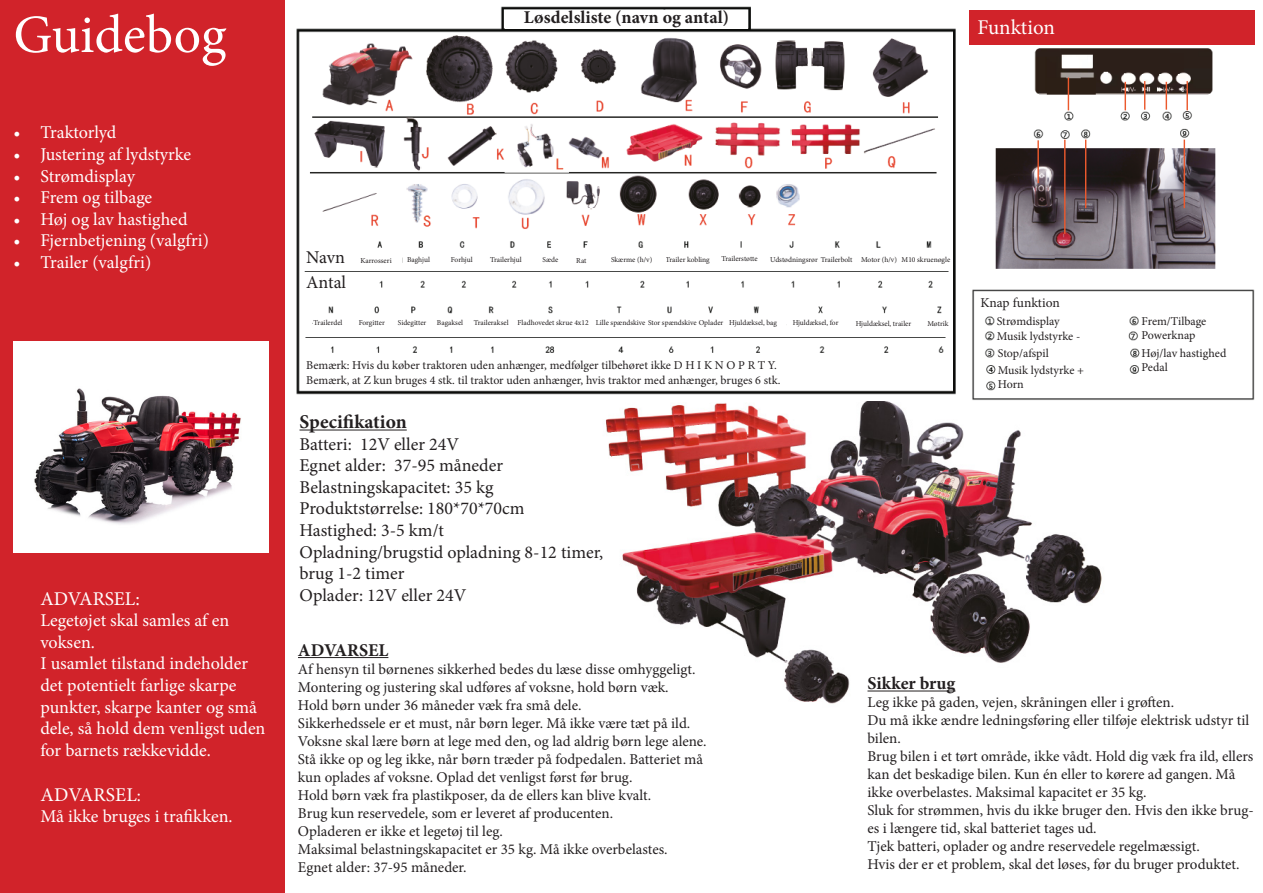
<style>
.page{position:relative;width:1263px;height:893px;background:#fff}
.page>*{position:absolute;margin:0;border:0;box-sizing:border-box;transform-origin:0 0}
.t1{font:54px "Minion Pro";color:#fff}
.t2{font:21px "Minion Pro";color:#fff}
.t3{font:19.5px "Minion Pro";color:#fff}
.t4{font:700 19.5px "Minion Pro";color:#231f20}
.t5{font:18px/21.6px "Minion Pro";color:#fff}
.t6{font:18px/21.6px "Minion Pro";color:#231f20}
.t7{font:700 18px "Minion Pro";color:#231f20}
.t8{font:15px/18px "Minion Pro";color:#231f20}
.t9{font:13.5px "Minion Pro";color:#231f20}
.t10{font:12px/14.4px "Minion Pro";letter-spacing:-.005em;color:#231f20}
.t11{font:7.5px "Minion Pro";color:#231f20}
.s1{font-size:18px}
</style>
<div class="page">
<div style="left:1px;top:0;width:284px;height:893px;background:#d1232a"></div>
<img style="left:605px;top:401px;width:497px;height:303px">
<hr style="left:299px;top:429px;width:108px;height:1px;background:#231f20">
<img style="left:296px;top:6px;width:660px;height:389px">
<img style="left:961px;top:37px;width:294px;height:371px">
<div style="left:13px;top:342px;width:256px;height:211px;background:#fff"></div>
<img style="left:34px;top:388px;width:207px;height:136px">
<div style="left:505px;top:10px;width:243px;height:19px;background:#fff"></div>
<div style="left:306px;top:250px;width:54px;height:14px;background:#fff"></div>
<div style="left:306px;top:275px;width:54px;height:14px;background:#fff"></div>
<div style="left:306px;top:361px;width:637px;height:27px;background:#fff"></div>
<div style="left:361px;top:257px;width:39px;height:11px;background:#fff"></div>
<div style="left:403px;top:255px;width:36px;height:12px;background:#fff"></div>
<div style="left:770px;top:256px;width:51px;height:10px;background:#fff"></div>
<div style="left:665px;top:256px;width:54px;height:12px;background:#fff"></div>
<div style="left:314px;top:320px;width:39px;height:11px;background:#fff"></div>
<div style="left:359px;top:320px;width:39px;height:11px;background:#fff"></div>
<div style="left:398px;top:320px;width:39px;height:11px;background:#fff"></div>
<div style="left:437px;top:320px;width:39px;height:11px;background:#fff"></div>
<div style="left:596px;top:320px;width:52px;height:11px;background:#fff"></div>
<div style="left:648px;top:320px;width:49px;height:9px;background:#fff"></div>
<div style="left:697px;top:320px;width:29px;height:10px;background:#fff"></div>
<div style="left:927px;top:321px;width:23px;height:10px;background:#fff"></div>
<div style="left:729px;top:320px;width:56px;height:9px;background:#fff"></div>
<div style="left:793px;top:320px;width:63px;height:10px;background:#fff"></div>
<div style="left:856px;top:320px;width:63px;height:10px;background:#fff"></div>
<div style="left:474px;top:320px;width:40px;height:11px;background:#fff"></div>
<div style="left:517px;top:320px;width:73px;height:12px;background:#fff"></div>
<div style="left:611px;top:256px;width:54px;height:11px;background:#fff"></div>
<div style="left:442px;top:256px;width:46px;height:11px;background:#fff"></div>
<div style="left:541px;top:256px;width:27px;height:11px;background:#fff"></div>
<div style="left:821px;top:256px;width:43px;height:11px;background:#fff"></div>
<div style="left:861px;top:256px;width:43px;height:11px;background:#fff"></div>
<div style="left:902px;top:256px;width:51px;height:11px;background:#fff"></div>
<div style="left:718px;top:256px;width:49px;height:10px;background:#fff"></div>
<div style="left:568px;top:256px;width:43px;height:11px;background:#fff"></div>
<div style="left:490px;top:257px;width:46px;height:10px;background:#fff"></div>
<div style="left:981px;top:297px;width:140px;height:13px;background:#fff"></div>
<div style="left:997px;top:316px;width:98px;height:13px;background:#fff"></div>
<div style="left:997px;top:328px;width:127px;height:15px;background:#fff"></div>
<div style="left:998px;top:345px;width:122px;height:44px;background:#fff"></div>
<div style="left:1141px;top:316px;width:105px;height:72px;background:#fff"></div>
<div style="left:969px;top:10px;width:285px;height:35px;background:#d1232a"></div>
<hr style="left:298px;top:657px;width:90px;height:1px;background:#231f20">
<hr style="left:867px;top:690px;width:88px;height:1px;background:#231f20">
<p class="t1" style="left:13px;top:-1px;width:214px">Guidebog</p>
<p class="t5" style="left:13px;top:122px;width:104px">• Traktorlyd</p>
<p class="t5" style="left:13px;top:144px;width:179px">• Justering af lydstyrke</p>
<p class="t5" style="left:13px;top:165px;width:123px">• Strømdisplay</p>
<p class="t5" style="left:13px;top:187px;width:140px">• Frem og tilbage</p>
<p class="t5" style="left:13px;top:208px;width:176px">• Høj og lav hastighed</p>
<p class="t5" style="left:13px;top:230px;width:197px">• Fjernbetjening (valgfri)</p>
<p class="t5" style="left:13px;top:252px;width:139px">• Trailer (valgfri)</p>
<p class="t3" style="left:40px;top:585px;width:101px">ADVARSEL:</p>
<p class="t5" style="left:40px;top:610px;width:227px">Legetøjet skal samles af en voksen.<br>I usamlet tilstand indeholder det potentielt farlige skarpe punkter, skarpe kanter og små dele, så hold dem venligst uden for barnets rækkevidde.</p>
<p class="t3" style="left:41px;top:782px;width:102px">ADVARSEL<span class="s1">:</span></p>
<p class="t5" style="left:40px;top:806px;width:194px">Må ikke bruges i trafikken.</p>
<p class="t7" style="left:524px;top:5px;width:207px">Løsdelsliste (navn og antal)</p>
<p class="t2" style="left:977px;top:13px;width:79px">Funktion</p>
<p class="t6" style="left:306px;top:247px;width:40px">Navn</p>
<p class="t6" style="left:306px;top:271px;width:42px">Antal</p>
<p class="t11" style="left:451px;top:254px;width:23px">Forhjul</p>
<p class="t11" style="left:490px;top:255px;width:33px">Trailerhjul</p>
<p class="t11" style="left:543px;top:254px;width:17px">Sæde</p>
<p class="t11" style="left:576px;top:255px;width:12px">Rat</p>
<p class="t11" style="left:611px;top:254px;width:43px">Skærme (h/v)</p>
<p class="t11" style="left:721px;top:254px;width:38px">Trailerstøtte</p>
<p class="t11" style="left:861px;top:254px;width:37px">Motor (h/v)</p>
<p class="t11" style="left:902px;top:254px;width:50px">M10 skruenøgle</p>
<p class="t11" style="left:361px;top:255px;width:33px">Karrosseri</p>
<p class="t11" style="left:407px;top:255px;width:24px">Baghjul</p>
<p class="t11" style="left:665px;top:254px;width:46px">Trailer kobling</p>
<p class="t11" style="left:770px;top:254px;width:84px">Udstødningsrør Trailerbolt</p>
<p class="t11" style="left:314px;top:318px;width:30px">Trailerdel</p>
<p class="t11" style="left:359px;top:318px;width:28px">Forgitter</p>
<p class="t11" style="left:398px;top:318px;width:30px">Sidegitter</p>
<p class="t11" style="left:437px;top:318px;width:28px">Bagaksel</p>
<p class="t11" style="left:474px;top:318px;width:36px">Traileraksel</p>
<p class="t11" style="left:517px;top:318px;width:73px">Fladhovedet skrue 4x12</p>
<p class="t11" style="left:596px;top:318px;width:129px">Lille spændskive Stor spændskive Oplader</p>
<p class="t11" style="left:729px;top:318px;width:49px">Hjuldæksel, bag</p>
<p class="t11" style="left:793px;top:318px;width:47px">Hjuldæksel, for</p>
<p class="t11" style="left:856px;top:318px;width:57px">Hjuldæksel, trailer</p>
<p class="t11" style="left:927px;top:319px;width:23px">Møtrik</p>
<p class="t10" style="left:306px;top:358px;width:476px">Bemærk: Hvis du køber traktoren uden anhænger, medfølger tilbehøret ikke D H I K N O P R T Y.<br>Bemærk, at Z kun bruges 4 stk. til traktor uden anhænger, hvis traktor med anhænger, bruges 6 stk.</p>
<p class="t4" style="left:299px;top:408px;width:109px">Specifikation</p>
<p class="t6" style="left:299px;top:433px;width:305px">Batteri: 12V eller 24V<br>Egnet alder: 37-95 måneder<br>Belastningskapacitet: 35 kg<br>Produktstørrelse: 180*70*70cm<br>Hastighed: 3-5 km/t<br>Opladning/brugstid opladning 8-12 timer, brug 1-2 timer<br>Oplader: 12V eller 24V</p>
<p class="t9" style="left:981px;top:293px;width:81px">Knap funktion</p>
<p class="t10" style="left:997px;top:314px;width:65px">Strømdisplay</p>
<p class="t10" style="left:997px;top:329px;width:85px">Musik lydstyrke -</p>
<p class="t10" style="left:998px;top:346px;width:52px">Stop/afspil</p>
<p class="t10" style="left:998px;top:363px;width:88px">Musik lydstyrke +<br>Horn</p>
<p class="t10" style="left:1141px;top:314px;width:66px">Frem/Tilbage<br>Powerknap</p>
<p class="t10" style="left:1141px;top:346px;width:86px">Høj/lav hastighed<br>Pedal</p>
<p class="t7" style="left:298px;top:637px;width:92px">ADVARSEL</p>
<p class="t8" style="left:298px;top:660px;width:399px">Af hensyn til børnenes sikkerhed bedes du læse disse omhyggeligt.<br>Montering og justering skal udføres af voksne, hold børn væk.</p>
<p class="t8" style="left:298px;top:696px;width:285px">Hold børn under 36 måneder væk fra små dele.</p>
<p class="t8" style="left:298px;top:714px;width:394px">Sikkerhedssele er et must, når børn leger. Må ikke være tæt på ild.</p>
<p class="t8" style="left:298px;top:732px;width:410px">Voksne skal lære børn at lege med den, og lad aldrig børn lege alene.<br>Stå ikke op og leg ikke, når børn træder på fodpedalen. Batteriet må kun oplades af voksne. Oplad det venligst først før brug.</p>
<p class="t8" style="left:298px;top:786px;width:355px">Hold børn væk fra plastikposer, da de ellers kan blive kvalt.</p>
<p class="t8" style="left:298px;top:804px;width:317px">Brug kun reservedele, som er leveret af producenten.</p>
<p class="t8" style="left:298px;top:822px;width:206px">Opladeren er ikke et legetøj til leg.</p>
<p class="t8" style="left:298px;top:840px;width:371px">Maksimal belastningskapacitet er 35 kg. Må ikke overbelastes.</p>
<p class="t8" style="left:298px;top:858px;width:170px">Egnet alder: 37-95 måneder.</p>
<p class="t7" style="left:867px;top:671px;width:89px">Sikker brug</p>
<p class="t8" style="left:867px;top:693px;width:388px">Leg ikke på gaden, vejen, skråningen eller i grøften.<br>Du må ikke ændre ledningsføring eller tilføje elektrisk udstyr til bilen.<br>Brug bilen i et tørt område, ikke vådt. Hold dig væk fra ild, ellers kan det beskadige bilen. Kun én eller to kørere ad gangen. Må ikke overbelastes. Maksimal kapacitet er 35 kg.<br>Sluk for strømmen, hvis du ikke bruger den. Hvis den ikke brug&shy;es i længere tid, skal batteriet tages ud.<br>Tjek batteri, oplader og andre reservedele regelmæssigt.<br>Hvis der er et problem, skal det løses, før du bruger produktet.</p>
</div>
